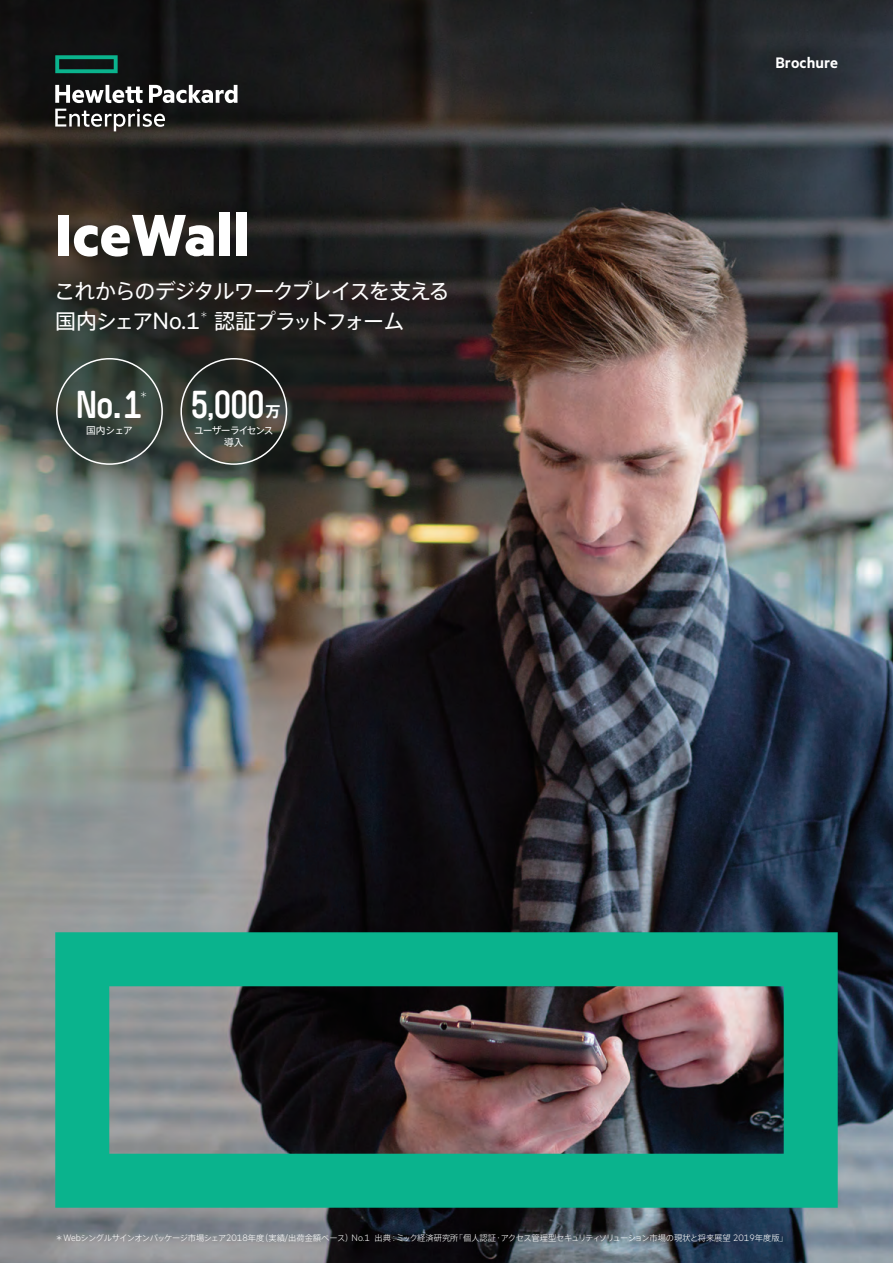
<style>
.page{position:relative;width:893px;height:1263px;background:#fff}
.page>*{position:absolute;margin:0;border:0;box-sizing:border-box;transform-origin:0 0}
.t1{font:700 66.75px "Metric HPE";letter-spacing:.01em;color:#fff}
.t2{font:700 38.25px "HPE Simple";color:#fff}
.t3{font:21px "Axis Pro N";letter-spacing:-.06em;color:#fff}
.t4{font:21px "Axis Pro N";letter-spacing:-.085em;color:#fff}
.t5{font:600 17.1px "Metric HPE";letter-spacing:.005em;color:#fff}
.t6{font:700 15px "Axis Pro N";color:#fff}
.t7{font:9.75px "Axis Pro N";letter-spacing:-.105em;color:#fff}
.t8{font:9.75px "Axis Pro N";letter-spacing:-.085em;color:#fff}
.t9{font:300 9px "Axis Pro N";color:#fff}
.t10{font:300 8.25px "Axis Pro N";letter-spacing:-.035em;color:#fff}
.s1{font-family:"Metric HPE";font-size:26.7px}
.s2{font-weight:400}
.s3{font-size:24px}
.s4{font-family:"Metric HPE";font-size:10.5px}
</style>
<div class="page">
<img style="left:0;top:0;width:893px;height:1263px">
<div style="left:180px;top:358px;width:107px;height:107px;border:2px solid #fff;border-radius:50%"></div>
<div style="left:56px;top:358px;width:107px;height:107px;border:2px solid #fff;border-radius:50%"></div>
<svg style="left:55px;top:55px;width:63px;height:18px"></svg>
<svg style="left:55px;top:85px;width:182px;height:46px"></svg>
<svg style="left:55px;top:932px;width:783px;height:276px;background:#367e6e"></svg>
<p class="t1" style="left:55px;top:194px;width:196px">IceWall</p>
<p class="t3" style="left:54px;top:280px;width:397px">これからのデジタルワークプレイスを支える</p>
<p class="t3" style="left:55px;top:310px;width:146px">国内シェア<span class="s1">No.1</span></p>
<p class="t9" style="left:200px;top:310px;width:10px">＊</p>
<p class="t4" style="left:214px;top:310px;width:192px">認証プラットフォーム</p>
<p class="t2" style="left:77px;top:383px;width:67px">No<span class="s2">.</span>1</p>
<p class="t8" style="left:86px;top:425px;width:48px">国内シェア</p>
<p class="t9" style="left:139px;top:390px;width:10px">＊</p>
<p class="t2" style="left:190px;top:383px;width:78px">5<span class="s3">,</span>000</p>
<p class="t6" style="left:266px;top:403px;width:16px">万</p>
<p class="t7" style="left:194px;top:425px;width:81px">ユーザーライセンス</p>
<p class="t8" style="left:224px;top:437px;width:21px">導入</p>
<p class="t5" style="left:775px;top:52px;width:64px">Brochure</p>
<p class="t10" style="left:55px;top:1233px;width:734px">＊<span class="s4">Web</span>シングルサインオンパッケージ市場シェア<span class="s4">2018</span>年度（実績<span class="s4">/</span>出荷金額ベース）<span class="s4">No.1</span> 出典：ミック経済研究所「個人認証・アクセス管理型セキュリティソリューション市場の現状と将来展望 <span class="s4">2019</span>年度版」</p>
</div>
